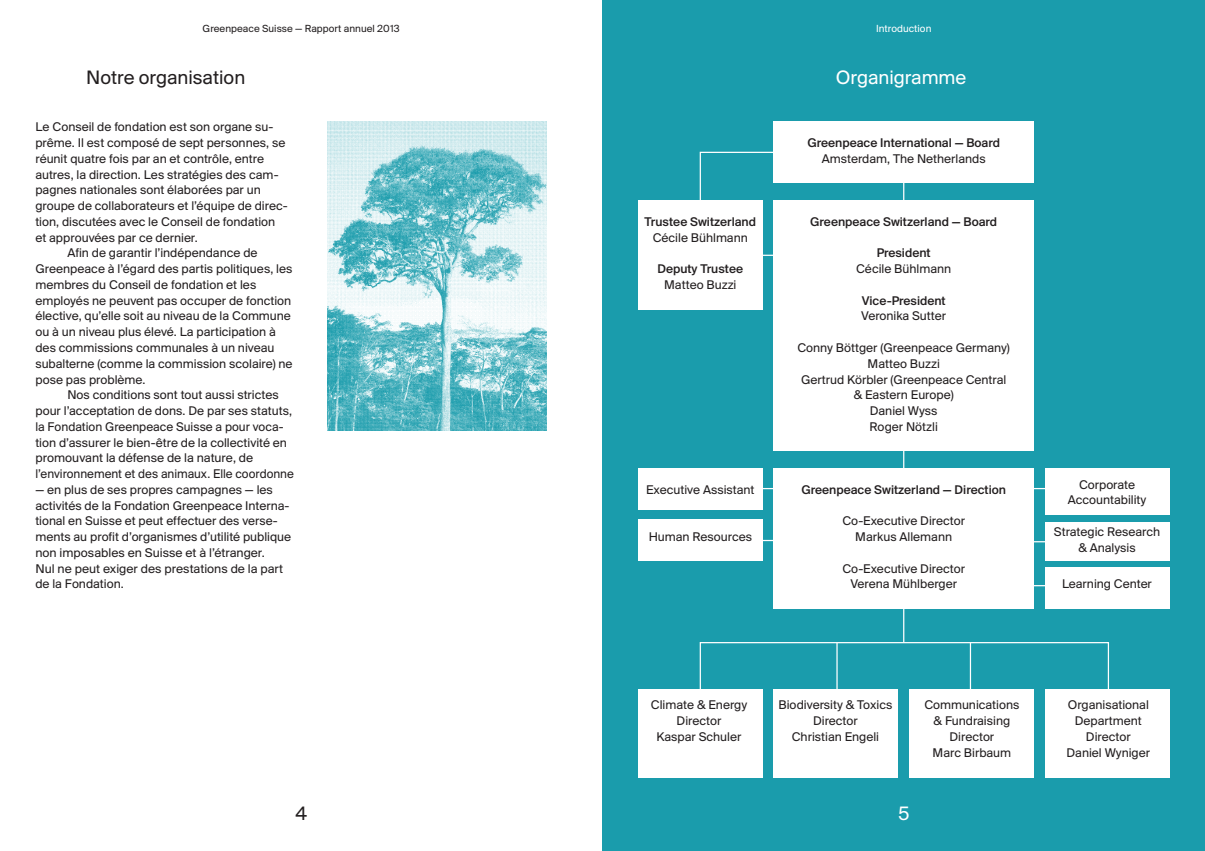
<style>
.page{position:relative;width:1205px;height:851px;background:#fff}
.page>*{position:absolute;margin:0;border:0;box-sizing:border-box;transform-origin:0 0}
.t1{font:20.25px "Suisse BP Intl";color:#231f20}
.t2{font:20.25px "Suisse BP Intl";color:#fff}
.t3{font:13.12px/15.8px "Suisse BP Intl";color:#231f20;text-align:center}
.t4{font:500 13.12px "Suisse BP Intl";color:#231f20}
.t5{font:10.75px "Suisse BP Intl";letter-spacing:.005em;color:#231f20}
.t6{font:10.75px "Suisse BP Intl";letter-spacing:.005em;color:#fff}
</style>
<div class="page">
<div style="left:602px;top:0;width:603px;height:850px;background:#1a9cac"></div>
<div style="left:773px;top:121px;width:261px;height:62px;background:#fff"></div>
<div style="left:773px;top:200px;width:261px;height:251px;background:#fff"></div>
<div style="left:773px;top:468px;width:261px;height:140px;background:#fff"></div>
<div style="left:1044px;top:468px;width:125px;height:47px;background:#fff"></div>
<div style="left:1044px;top:522px;width:125px;height:38px;background:#fff"></div>
<div style="left:638px;top:468px;width:125px;height:41px;background:#fff"></div>
<div style="left:638px;top:518px;width:125px;height:42px;background:#fff"></div>
<div style="left:1044px;top:567px;width:125px;height:42px;background:#fff"></div>
<div style="left:638px;top:200px;width:125px;height:109px;background:#fff"></div>
<div style="left:638px;top:689px;width:125px;height:88px;background:#fff"></div>
<div style="left:773px;top:689px;width:125px;height:88px;background:#fff"></div>
<div style="left:909px;top:689px;width:125px;height:88px;background:#fff"></div>
<div style="left:1044px;top:689px;width:125px;height:88px;background:#fff"></div>
<svg style="left:699px;top:151px;width:74px;height:49px"></svg>
<svg style="left:699px;top:641px;width:410px;height:52px"></svg>
<hr style="left:756px;top:254px;width:22px;height:2px;background:#fff">
<hr style="left:836px;top:642px;width:1px;height:51px;background:#fff">
<hr style="left:970px;top:642px;width:1px;height:51px;background:#fff">
<hr style="left:756px;top:539px;width:22px;height:2px;background:#fff">
<hr style="left:903px;top:604px;width:1px;height:38px;background:#fff">
<hr style="left:903px;top:441px;width:1px;height:38px;background:#fff">
<hr style="left:903px;top:172px;width:1px;height:38px;background:#fff">
<img style="left:327px;top:121px;width:219px;height:309px">
<p class="t5" style="left:203px;top:22px;width:199px">Greenpeace Suisse — Rapport annuel 2013</p>
<h1 class="t1" style="left:86px;top:65px;width:161px">Notre organisation</h1>
<p class="t3" style="left:35px;top:119px;width:239px">Le Conseil de fondation est son organe su-</p>
<p class="t3" style="left:35px;top:135px;width:251px">prême. Il est composé de sept personnes, se</p>
<p class="t3" style="left:35px;top:150px;width:230px">réunit quatre fois par an et contrôle, entre</p>
<p class="t3" style="left:35px;top:166px;width:245px">autres, la direction. Les stratégies des cam-</p>
<p class="t3" style="left:35px;top:182px;width:227px">pagnes nationales sont élaborées par un</p>
<p class="t3" style="left:35px;top:198px;width:254px">groupe de collaborateurs et l’équipe de direc-</p>
<p class="t3" style="left:35px;top:213px;width:241px">tion, discutées avec le Conseil de fondation</p>
<p class="t3" style="left:35px;top:229px;width:164px">et approuvées par ce dernier.</p>
<p class="t3" style="left:67px;top:245px;width:192px">Afin de garantir l’indépendance de</p>
<p class="t3" style="left:35px;top:261px;width:259px">Greenpeace à l’égard des partis politiques, les</p>
<p class="t3" style="left:35px;top:276px;width:222px">membres du Conseil de fondation et les</p>
<p class="t3" style="left:35px;top:292px;width:257px">employés ne peuvent pas occuper de fonction</p>
<p class="t3" style="left:35px;top:308px;width:257px">élective, qu’elle soit au niveau de la Commune</p>
<p class="t3" style="left:35px;top:324px;width:242px">ou à un niveau plus élevé. La participation à</p>
<p class="t3" style="left:35px;top:339px;width:240px">des commissions communales à un niveau</p>
<p class="t3" style="left:35px;top:355px;width:259px">subalterne (comme la commission scolaire) ne</p>
<p class="t3" style="left:35px;top:371px;width:112px">pose pas problème.</p>
<p class="t3" style="left:67px;top:387px;width:213px">Nos conditions sont tout aussi strictes</p>
<p class="t3" style="left:35px;top:402px;width:258px">pour l’acceptation de dons. De par ses statuts,</p>
<p class="t3" style="left:35px;top:418px;width:250px">la Fondation Greenpeace Suisse a pour voca-</p>
<p class="t3" style="left:35px;top:434px;width:253px">tion d’assurer le bien-être de la collectivité en</p>
<p class="t3" style="left:35px;top:450px;width:219px">promouvant la défense de la nature, de</p>
<p class="t3" style="left:35px;top:465px;width:260px">l’environnement et des animaux. Elle coordonne</p>
<p class="t3" style="left:35px;top:481px;width:257px;text-align:left">— en plus de ses propres campagnes — les activités de la Fondation Greenpeace Interna&shy;tional en Suisse et peut effectuer des verse&shy;ments au profit d’organismes d’utilité publique non imposables en Suisse et à l’étranger.<br>Nul ne peut exiger des prestations de la part de la Fondation.</p>
<p class="t6" style="left:876px;top:22px;width:57px">Introduction</p>
<h1 class="t2" style="left:836px;top:65px;width:132px">Organigramme</h1>
<p class="t4" style="left:644px;top:214px;width:113px">Trustee Switzerland</p>
<p class="t3" style="left:653px;top:229px;width:96px">Cécile Bühlmann</p>
<p class="t4" style="left:657px;top:261px;width:87px">Deputy Trustee</p>
<p class="t3" style="left:664px;top:276px;width:74px">Matteo Buzzi</p>
<p class="t3" style="left:646px;top:481px;width:110px">Executive Assistant</p>
<p class="t3" style="left:649px;top:528px;width:105px">Human Resources</p>
<p class="t4" style="left:807px;top:135px;width:194px">Greenpeace International — Board</p>
<p class="t3" style="left:822px;top:150px;width:165px">Amsterdam, The Netherlands</p>
<p class="t4" style="left:810px;top:214px;width:189px">Greenpeace Switzerland — Board</p>
<p class="t4" style="left:877px;top:245px;width:55px">President</p>
<p class="t3" style="left:856px;top:261px;width:96px">Cécile Bühlmann</p>
<p class="t4" style="left:861px;top:292px;width:86px">Vice-President</p>
<p class="t3" style="left:861px;top:308px;width:86px">Veronika Sutter</p>
<p class="t3" style="left:797px;top:339px;width:214px">Conny Böttger (Greenpeace Germany)<br>Matteo Buzzi<br>Gertrud Körbler (Greenpeace Central &amp; Eastern Europe)<br>Daniel Wyss<br>Roger Nötzli</p>
<p class="t4" style="left:801px;top:481px;width:206px">Greenpeace Switzerland — Direction</p>
<p class="t3" style="left:842px;top:513px;width:124px">Co-Executive Director<br>Markus Allemann</p>
<p class="t3" style="left:842px;top:560px;width:124px">Co-Executive Director<br>Verena Mühlberger</p>
<p class="t3" style="left:1067px;top:476px;width:80px">Corporate<br>Accountability</p>
<p class="t3" style="left:1054px;top:523px;width:108px">Strategic Research &amp; Analysis</p>
<p class="t3" style="left:1062px;top:576px;width:91px">Learning Center</p>
<p class="t3" style="left:651px;top:696px;width:98px">Climate &amp; Energy<br>Director<br>Kaspar Schuler</p>
<p class="t3" style="left:778px;top:696px;width:115px">Biodiversity &amp; Toxics<br>Director<br>Christian Engeli</p>
<p class="t3" style="left:924px;top:696px;width:97px">Communications &amp; Fundraising<br>Director<br>Marc Birbaum</p>
<p class="t3" style="left:1066px;top:696px;width:85px">Organisational<br>Department<br>Director<br>Daniel Wyniger</p>
<h1 class="t1" style="left:295px;top:800px;width:13px">4</h1>
<h1 class="t2" style="left:898px;top:800px;width:13px">5</h1>
</div>
